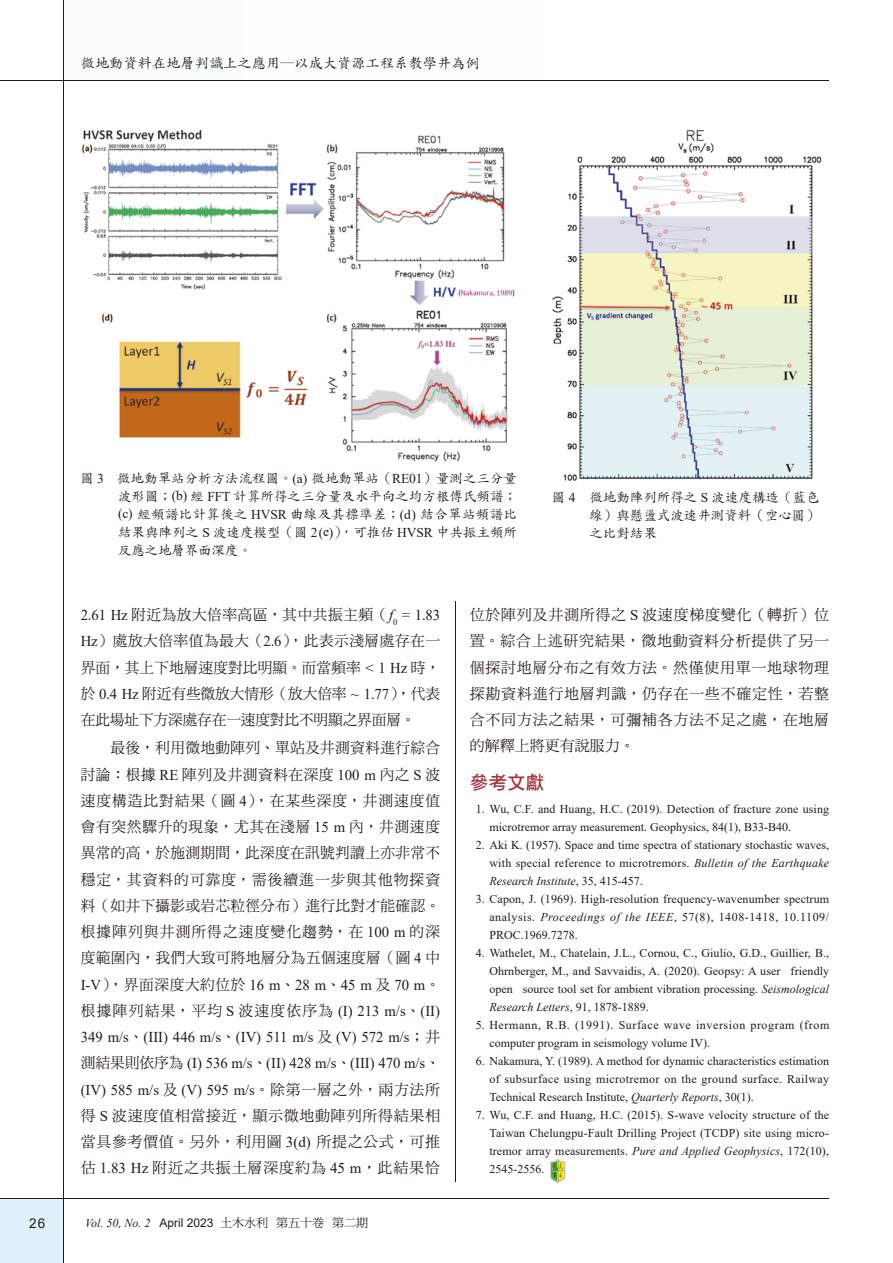
<style>
.page{position:relative;width:893px;height:1263px;background:#fff}
.page>*{position:absolute;margin:0;border:0;box-sizing:border-box;transform-origin:0 0}
.t1{font:18.75px "DF Hei Std W7";color:#9e343d}
.t2{font:15px/26.2px "DF Ming Std W5";letter-spacing:.04em;color:#231916;text-align:justify}
.t3{font:15px/26.2px "Times New Roman";color:#231916;text-align:justify}
.t4{font:15px "DF Ming Std W5";letter-spacing:.09em;color:#231916}
.t5{font:14.25px "DF Kai Shu Std W5";color:#231916}
.t6{font:13.5px/18px "DF Kai Shu Std W5";color:#231916;text-align:justify}
.t7{font:13.5px "Arial";color:#231916}
.t8{font:12px/18px "Times New Roman";letter-spacing:.01em;color:#231916;text-align:justify}
.t9{font:12px/18px "Times New Roman";letter-spacing:.05em;color:#231916}
.t10{font:italic 12px "Times New Roman";color:#231916}
.s1{font-family:"Times New Roman"}
.s2{font-family:"Times New Roman";font-style:italic}
.s3{font-family:"DF Ming Std W5"}
.s4{font-family:"Arial";font-style:normal}
.s5{font-family:"DF Ming Std W5";font-style:normal}
.s6{font-style:italic}
</style>
<div class="page">
<div style="left:0;top:1199px;width:64px;height:64px;background:#dff2fc"></div>
<img style="left:552px;top:130px;width:270px;height:351px">
<img style="left:81px;top:129px;width:434px;height:333px">
<svg style="left:550px;top:1158px;width:15px;height:26px"></svg>
<hr style="left:0;top:81px;width:829px;height:1px;background:#231916">
<hr style="left:0;top:1199px;width:829px;height:1px;background:#231916">
<hr style="left:64px;top:0;width:1px;height:1263px;background:#231916">
<hr style="left:455px;top:602px;width:1px;height:580px;background:#231916">
<p class="t5" style="left:81px;top:55px;width:401px">微地動資料在地層判識上之應用─以成大資源工程系教學井為例</p>
<p class="t6" style="left:118px;top:469px;width:401px;text-indent:-38px">圖 <span class="s1">3</span> 微地動單站分析方法流程圖。<span class="s1">(a)</span> 微地動單站（<span class="s1">RE01</span>）量測之三分量波形圖；<span class="s1">(b)</span> 經 <span class="s1">FFT</span> 計算所得之三分量及水平向之均方根傅氏頻譜；<span class="s1">(c)</span> 經頻譜比計算後之 <span class="s1">HVSR</span> 曲線及其標準差；<span class="s1">(d)</span> 結合單站頻譜比結果與陣列之 <span class="s1">S</span> 波速度模型（圖 <span class="s1">2(e)</span>），可推估 <span class="s1">HVSR</span> 中共振主頻所反應之地層界面深度。</p>
<p class="t6" style="left:589px;top:488px;width:232px;text-indent:-38px">圖 <span class="s1">4</span> 微地動陣列所得之 <span class="s1">S</span> 波速度構造（藍色線）與懸盪式波速井測資料（空心圓）之比對結果</p>
<p class="t2" style="left:81px;top:601px;width:361px"><span class="s1">2.61 Hz</span> 附近為放大倍率高區，其中共振主頻（<span class="s2">f</span><sub>0</sub> <span class="s1">= 1.83<br>Hz</span>）處放大倍率值為最大（<span class="s1">2.6</span>），此表示淺層處存在一界面，其上下地層速度對比明顯。而當頻率 <span class="s1">&lt; 1 Hz</span> 時，於 <span class="s1">0.4 Hz</span> 附近有些微放大情形（放大倍率 <span class="s1">~ 1.77</span>），代表在此場址下方深處存在一速度對比不明顯之界面層。</p>
<p class="t2" style="left:81px;top:735px;width:361px;text-indent:30px">最後，利用微地動陣列、單站及井測資料進行綜合討論：根據 <span class="s1">RE</span> 陣列及井測資料在深度 <span class="s1">100 m</span> 內之 <span class="s1">S</span> 波速度構造比對結果（圖 <span class="s1">4</span>），在某些深度，井測速度值會有突然驟升的現象，尤其在淺層 <span class="s1">15 m</span> 內，井測速度異常的高，於施測期間，此深度在訊號判讀上亦非常不穩定，其資料的可靠度，需後續進一步與其他物探資料（如井下攝影或岩芯粒徑分布）進行比對才能確認。根據陣列與井測所得之速度變化趨勢，在 <span class="s1">100 m</span> 的深度範圍內，我們大致可將地層分為五個速度層（圖 <span class="s1">4</span> 中</p>
<p class="t3" style="left:81px;top:971px;width:361px">I-V<span class="s3">），界面深度大約位於</span> 16 m<span class="s3">、</span>28 m<span class="s3">、</span>45 m <span class="s3">及</span> 70 m<span class="s3">。</span></p>
<p class="t4" style="left:81px;top:1002px;width:361px">根據陣列結果，平均 <span class="s1">S</span> 波速度依序為 <span class="s1">(I) 213 m/s</span>、<span class="s1">(II)</span></p>
<p class="t3" style="left:81px;top:1023px;width:361px">349 m/s<span class="s3">、</span>(III) 446 m/s<span class="s3">、</span>(IV) 511 m/s <span class="s3">及</span> (V) 572 m/s<span class="s3">；井測結果則依序為</span> (I) 536 m/s<span class="s3">、</span>(II) 428 m/s<span class="s3">、</span>(III) 470 m/s<span class="s3">、</span>(IV) 585 m/s <span class="s3">及</span> (V) 595 m/s<span class="s3">。除第一層之外，兩方法所</span></p>
<p class="t2" style="left:81px;top:1102px;width:361px">得 <span class="s1">S</span> 波速度值相當接近，顯示微地動陣列所得結果相當具參考價值。另外，利用圖 <span class="s1">3(d)</span> 所提之公式，可推估 <span class="s1">1.83 Hz</span> 附近之共振土層深度約為 <span class="s1">45 m</span>，此結果恰</p>
<p class="t7" style="left:29px;top:1214px;width:18px">26</p>
<p class="t10" style="left:85px;top:1215px;width:285px">Vol. 50, No. 2 <span class="s4">April 2023</span> <span class="s5">土木水利 第五十卷 第二期</span></p>
<p class="t2" style="left:470px;top:601px;width:361px">位於陣列及井測所得之 <span class="s1">S</span> 波速度梯度變化（轉折）位置。綜合上述研究結果，微地動資料分析提供了另一個探討地層分布之有效方法。然僅使用單一地球物理探勘資料進行地層判識，仍存在一些不確定性，若整合不同方法之結果，可彌補各方法不足之處，在地層的解釋上將更有說服力。</p>
<h1 class="t1" style="left:470px;top:772px;width:76px">參考文獻</h1>
<p class="t8" style="left:489px;top:800px;width:341px;text-indent:-14px">1. Wu, C.F. and Huang, H.C. (2019). Detection of fracture zone using microtremor array measurement. Geophysics, 84(1), B33-B40.</p>
<p class="t8" style="left:489px;top:836px;width:341px;text-indent:-14px">2. Aki K. (1957). Space and time spectra of stationary stochastic waves, with special reference to microtremors. <span class="s6">Bulletin of the Earthquake Research Institute</span>, 35, 415-457.</p>
<p class="t8" style="left:489px;top:890px;width:341px;text-indent:-14px">3. Capon, J. (1969). High-resolution frequency-wavenumber spectrum analysis. <span class="s6">Proceedings of the IEEE</span>, 57(8), 1408-1418, 10.1109/ PROC.1969.7278.</p>
<p class="t8" style="left:489px;top:944px;width:341px;text-indent:-14px">4. Wathelet, M., Chatelain, J.L., Cornou, C., Giulio, G.D., Guillier, B., Ohrnberger, M., and Savvaidis, A. (2020). Geopsy: A user friendly open source tool set for ambient vibration processing. <span class="s6">Seismological Research Letters</span>, 91, 1878-1889.</p>
<p class="t9" style="left:489px;top:1016px;width:341px;text-indent:-14px">5. Hermann, R.B. (1991). Surface wave inversion program (from computer program in seismology volume IV).</p>
<p class="t8" style="left:489px;top:1052px;width:341px;text-indent:-14px">6. Nakamura, Y. (1989). A method for dynamic characteristics estimation of subsurface using microtremor on the ground surface. Railway Technical Research Institute, <span class="s6">Quarterly Reports</span>, 30(1).</p>
<p class="t8" style="left:489px;top:1106px;width:341px;text-indent:-14px">7. Wu, C.F. and Huang, H.C. (2015). S-wave velocity structure of the Taiwan Chelungpu-Fault Drilling Project (TCDP) site using micro&shy;tremor array measurements. <span class="s6">Pure and Applied Geophysics</span>, 172(10), 2545-2556.</p>
</div>
